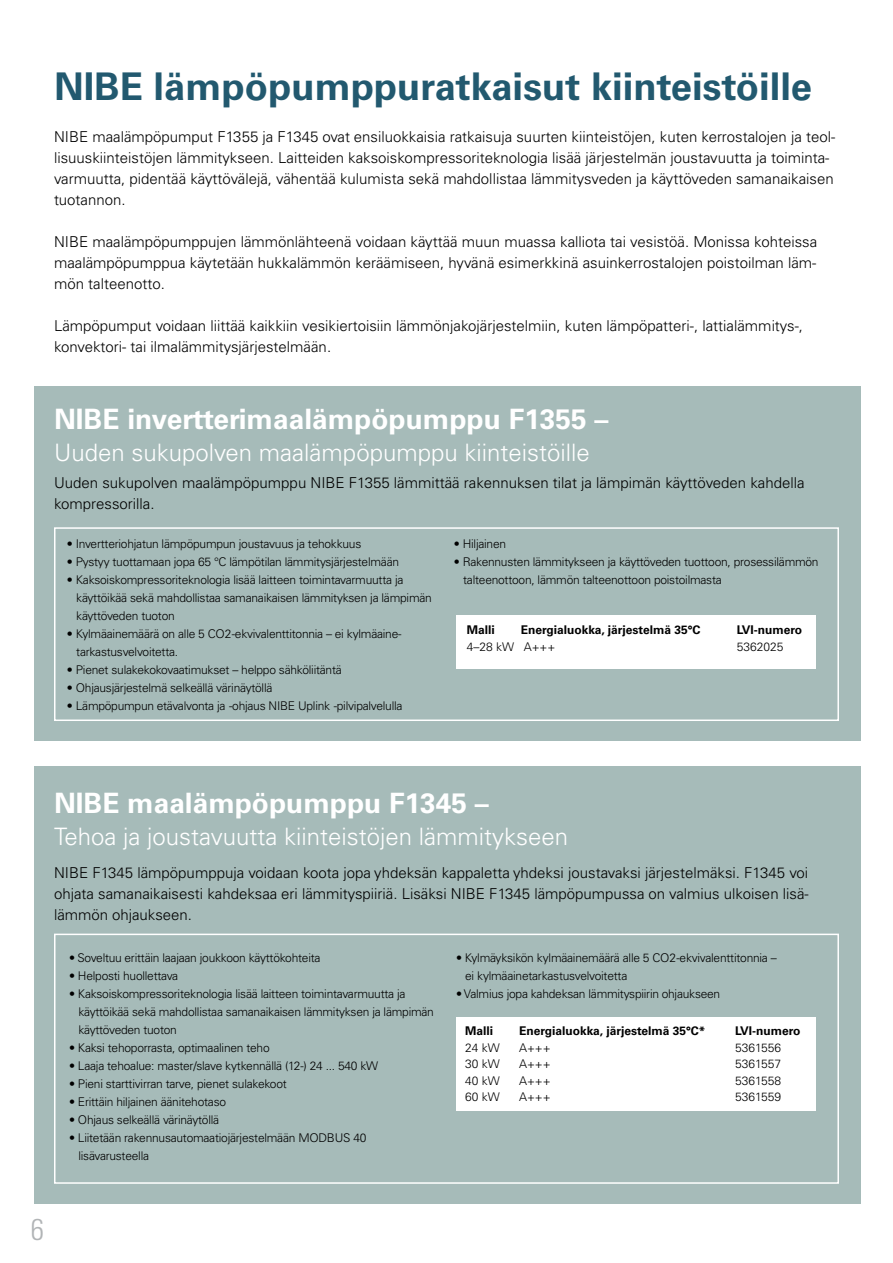
<style>
.page{position:relative;width:893px;height:1263px;background:#fff}
.page>*{position:absolute;margin:0;border:0;box-sizing:border-box;transform-origin:0 0}
.t1{font:700 38.1px "Univers LT Pro 65";color:#22596f}
.t2{font:300 condensed 30px "Univers LT Pro";color:#b1b4b6}
.t3{font:700 28.05px "Univers LT Pro 65";color:#fff}
.t4{font:300 24px "Univers LT Pro 45";color:#fff}
.t5{font:300 15px/21px "Univers LT Pro 45";color:#000}
.t6{font:300 12px/18px "Univers LT Pro 45";letter-spacing:-.02em;color:#000}
.t7{font:700 12px "Univers LT Pro 65";color:#000}
.t8{font:300 12px "Univers LT Pro 45";color:#000}
</style>
<div class="page">
<div style="left:34px;top:386px;width:826px;height:354px;background:#a6bbb9"></div>
<div style="left:34px;top:766px;width:826px;height:437px;background:#a6bbb9"></div>
<div style="left:456px;top:1018px;width:360px;height:93px;background:#fff"></div>
<div style="left:456px;top:615px;width:360px;height:54px;background:#fff"></div>
<div style="left:54px;top:527px;width:785px;height:194px;border:2px solid #fff"></div>
<div style="left:54px;top:933px;width:785px;height:251px;border:2px solid #fff"></div>
<h1 class="t1" style="left:54px;top:64px;width:760px">NIBE lämpöpumppuratkaisut kiinteistöille</h1>
<p class="t5" style="left:54px;top:126px;width:783px">NIBE maalämpöpumput F1355 ja F1345 ovat ensiluokkaisia ratkaisuja suurten kiinteistöjen, kuten kerrostalojen ja teol&shy;lisuuskiinteistöjen lämmitykseen. Laitteiden kaksoiskompressoriteknologia lisää järjestelmän joustavuutta ja toiminta&shy;varmuutta, pidentää käyttövälejä, vähentää kulumista sekä mahdollistaa lämmitysveden ja käyttöveden samanaikaisen tuotannon.</p>
<p class="t5" style="left:54px;top:231px;width:765px;text-align:justify">NIBE maalämpöpumppujen lämmönlähteenä voidaan käyttää muun muassa kalliota tai vesistöä. Monissa kohteissa maalämpöpumppua käytetään hukkalämmön keräämiseen, hyvänä esimerkkinä asuinkerrostalojen poistoilman läm&shy;mön talteenotto.</p>
<p class="t5" style="left:54px;top:315px;width:750px">Lämpöpumput voidaan liittää kaikkiin vesikiertoisiin lämmönjakojärjestelmiin, kuten lämpöpatteri-, lattialämmitys-, konvektori- tai ilmalämmitysjärjestelmään.</p>
<h3 class="t3" style="left:54px;top:402px;width:556px">NIBE invertterimaalämpöpumppu F1355 –</h3>
<h3 class="t4" style="left:54px;top:437px;width:537px">Uuden sukupolven maalämpöpumppu kiinteistöille</h3>
<p class="t5" style="left:54px;top:472px;width:752px">Uuden sukupolven maalämpöpumppu NIBE F1355 lämmittää rakennuksen tilat ja lämpimän käyttöveden kahdella kompressorilla.</p>
<p class="t6" style="left:67px;top:534px;width:296px">• Invertteriohjatun lämpöpumpun joustavuus ja tehokkuus</p>
<p class="t6" style="left:67px;top:552px;width:334px">• Pystyy tuottamaan jopa 65 °C lämpötilan lämmitysjärjestelmään</p>
<p class="t6" style="left:76px;top:570px;width:357px;text-indent:-9px">• Kaksoiskompressoriteknologia lisää laitteen toimintavarmuutta ja käyttöikää sekä mahdollistaa samanaikaisen lämmityksen ja lämpimän käyttöveden tuoton</p>
<p class="t6" style="left:76px;top:624px;width:327px;text-indent:-9px">• Kylmäainemäärä on alle 5 CO2 -ekvivalenttitonnia – ei kylmäaine&shy;tarkastusvelvoitetta.</p>
<p class="t6" style="left:67px;top:660px;width:276px">• Pienet sulakekokovaatimukset – helppo sähköliitäntä</p>
<p class="t6" style="left:67px;top:678px;width:207px">• Ohjausjärjestelmä selkeällä värinäytöllä</p>
<p class="t6" style="left:67px;top:696px;width:337px">• Lämpöpumpun etävalvonta ja -ohjaus NIBE Uplink -pilvipalvelulla</p>
<p class="t6" style="left:454px;top:534px;width:54px">• Hiljainen</p>
<p class="t6" style="left:463px;top:552px;width:357px;text-indent:-9px">• Rakennusten lämmitykseen ja käyttöveden tuottoon, prosessilämmön talteenottoon, lämmön talteenottoon poistoilmasta</p>
<p class="t7" style="left:467px;top:623px;width:30px">Malli</p>
<p class="t7" style="left:521px;top:623px;width:181px">Energialuokka, järjestelmä 35°C</p>
<p class="t7" style="left:737px;top:623px;width:67px">LVI-numero</p>
<p class="t6" style="left:467px;top:637px;width:90px">4–28 kW A+++</p>
<p class="t8" style="left:737px;top:639px;width:48px">5362025</p>
<h3 class="t3" style="left:54px;top:787px;width:436px">NIBE maalämpöpumppu F1345 –</h3>
<h3 class="t4" style="left:54px;top:822px;width:516px">Tehoa ja joustavuutta kiinteistöjen lämmitykseen</h3>
<p class="t5" style="left:54px;top:862px;width:756px;text-align:justify">NIBE F1345 lämpöpumppuja voidaan koota jopa yhdeksän kappaletta yhdeksi joustavaksi järjestelmäksi. F1345 voi ohjata samanaikaisesti kahdeksaa eri lämmityspiiriä. Lisäksi NIBE F1345 lämpöpumpussa on valmius ulkoisen lisä&shy;lämmön ohjaukseen.</p>
<p class="t6" style="left:69px;top:949px;width:253px">• Soveltuu erittäin laajaan joukkoon käyttökohteita</p>
<p class="t6" style="left:69px;top:967px;width:111px">• Helposti huollettava</p>
<p class="t6" style="left:78px;top:985px;width:357px;text-indent:-9px">• Kaksoiskompressoriteknologia lisää laitteen toimintavarmuutta ja käyttöikää sekä mahdollistaa samanaikaisen lämmityksen ja lämpimän käyttöveden tuoton</p>
<p class="t6" style="left:69px;top:1039px;width:202px">• Kaksi tehoporrasta, optimaalinen teho</p>
<p class="t6" style="left:69px;top:1057px;width:311px">• Laaja tehoalue: master/slave kytkennällä (12-) 24 ... 540 kW</p>
<p class="t6" style="left:69px;top:1075px;width:219px">• Pieni starttivirran tarve, pienet sulakekoot</p>
<p class="t6" style="left:69px;top:1093px;width:159px">• Erittäin hiljainen äänitehotaso</p>
<p class="t6" style="left:69px;top:1111px;width:152px">• Ohjaus selkeällä värinäytöllä</p>
<p class="t6" style="left:78px;top:1129px;width:290px;text-indent:-9px">• Liitetään rakennusautomaatiojärjestelmään MODBUS 40 lisävarusteella</p>
<p class="t6" style="left:465px;top:949px;width:313px;text-indent:-9px">• Kylmäyksikön kylmäainemäärä alle 5 CO2 -ekvivalenttitonnia – ei kylmäainetarkastusvelvoitetta</p>
<p class="t6" style="left:456px;top:985px;width:266px">• Valmius jopa kahdeksan lämmityspiirin ohjaukseen</p>
<p class="t7" style="left:465px;top:1024px;width:30px">Malli</p>
<p class="t7" style="left:519px;top:1024px;width:188px">Energialuokka, järjestelmä 35°C*</p>
<p class="t7" style="left:735px;top:1024px;width:67px">LVI-numero</p>
<p class="t6" style="left:465px;top:1038px;width:36px">24 kW</p>
<p class="t6" style="left:519px;top:1038px;width:33px">A+++</p>
<p class="t8" style="left:735px;top:1040px;width:48px">5361556</p>
<p class="t6" style="left:465px;top:1055px;width:36px">30 kW</p>
<p class="t6" style="left:519px;top:1055px;width:33px">A+++</p>
<p class="t8" style="left:735px;top:1056px;width:48px">5361557</p>
<p class="t6" style="left:465px;top:1071px;width:36px">40 kW</p>
<p class="t6" style="left:519px;top:1071px;width:33px">A+++</p>
<p class="t8" style="left:735px;top:1073px;width:48px">5361558</p>
<p class="t6" style="left:465px;top:1088px;width:36px">60 kW</p>
<p class="t6" style="left:519px;top:1088px;width:33px">A+++</p>
<p class="t8" style="left:735px;top:1089px;width:48px">5361559</p>
<h2 class="t2" style="left:30px;top:1209px;width:15px">6</h2>
</div>
